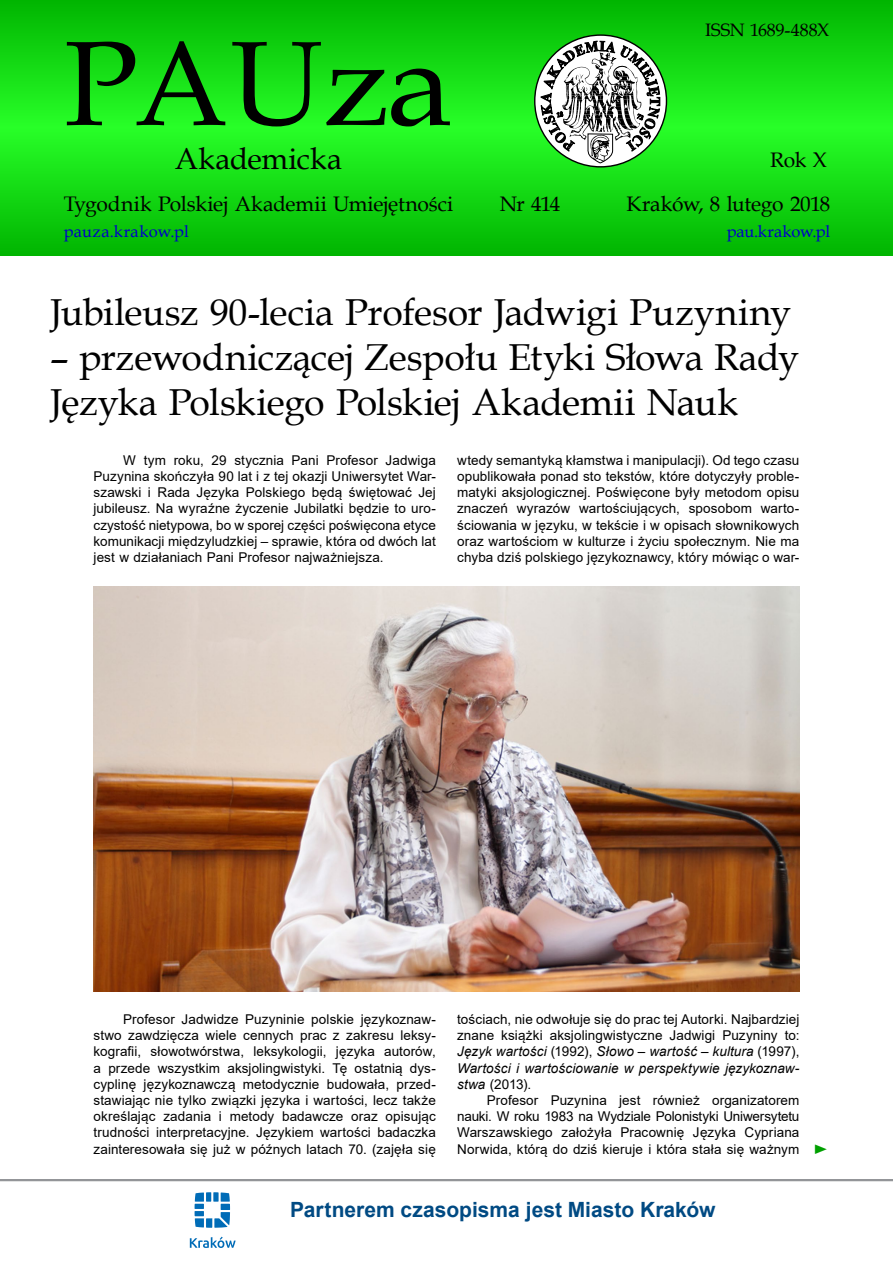
<style>
.page{position:relative;width:893px;height:1263px;background:#fff}
.page>*{position:absolute;margin:0;border:0;box-sizing:border-box;transform-origin:0 0}
.t1{font:120px "Book Antiqua";letter-spacing:-.01em;color:#000}
.t2{font:37.5px/45px "Book Antiqua";letter-spacing:-.01em;color:#000}
.t3{font:30px "Book Antiqua";color:#000}
.t4{font:21px/44px "Book Antiqua";letter-spacing:-.01em;color:#000;text-align:right}
.t5{font:700 21px "Arial";color:#004a83}
.t6{font:18px "Book Antiqua";letter-spacing:-.005em;color:#000}
.t7{font:16.5px "Book Antiqua";letter-spacing:.005em;color:#0000c8}
.t8{font:13.5px/16.2px "Arial";letter-spacing:.01em;color:#000;text-align:justify}
.t9{font:13.5px "Times New Roman";color:#00a000;scale:1.22 1}
.s1{font-style:italic}
</style>
<div class="page">
<svg style="left:0;top:0;width:893px;height:255px;background:#13d813"></svg>
<svg style="left:535px;top:35px;width:131px;height:132px"></svg>
<svg style="left:540px;top:32px;width:120px;height:131px"></svg>
<hr style="left:0;top:1179px;width:893px;height:2px;background:#939598">
<svg style="left:195px;top:1192px;width:35px;height:36px"></svg>
<svg style="left:190px;top:1236px;width:46px;height:12px"></svg>
<img style="left:94px;top:586px;width:706px;height:406px">
<h1 class="t1" style="left:64px;top:1px;width:390px">PAUza</h1>
<h3 class="t3" style="left:175px;top:138px;width:169px">Akademicka</h3>
<h3 class="t4" style="left:64px;top:182px;width:391px">Tygodnik Polskiej Akademii Umiejętności</h3>
<h3 class="t4" style="left:500px;top:181px;width:62px">Nr 414</h3>
<h3 class="t6" style="left:705px;top:18px;width:126px">ISSN 1689-488X</h3>
<h3 class="t4" style="left:626px;top:138px;width:205px">Rok X<br>Kraków, 8 lutego 2018</h3>
<p class="t7" style="left:64px;top:220px;width:127px">pauza.krakow.pl</p>
<p class="t7" style="left:727px;top:219px;width:105px">pau.krakow.pl</p>
<h2 class="t2" style="left:50px;top:289px;width:742px">Jubileusz 90-lecia Profesor Jadwigi Puzyniny</h2>
<h2 class="t2" style="left:50px;top:334px;width:751px">– przewodniczącej Zespołu Etyki Słowa Rady<br>Języka Polskiego Polskiej Akademii Nauk</h2>
<p class="t8" style="left:94px;top:452px;width:344px;text-indent:30px">W tym roku, 29 stycznia Pani Profesor Jadwiga Puzynina skończyła 90 lat i z tej okazji Uniwersytet War&shy;szawski i Rada Języka Polskiego będą świętować Jej jubileusz. Na wyraźne życzenie Jubilatki będzie to uro&shy;czystość nietypowa, bo w sporej części poświęcona etyce komunikacji międzyludzkiej – sprawie, która od dwóch lat jest w działaniach Pani Profesor najważniejsza.</p>
<p class="t8" style="left:457px;top:452px;width:344px">wtedy semantyką kłamstwa i manipulacji). Od tego czasu opublikowała ponad sto tekstów, które dotyczyły proble&shy;matyki aksjologicznej. Poświęcone były metodom opisu znaczeń wyrazów wartościujących, sposobom warto&shy;ściowania w języku, w tekście i w opisach słownikowych oraz wartościom w kulturze i życiu społecznym. Nie ma chyba dziś polskiego językoznawcy, który mówiąc o war-</p>
<p class="t8" style="left:94px;top:1011px;width:344px;text-indent:30px">Profesor Jadwidze Puzyninie polskie językoznaw&shy;stwo zawdzięcza wiele cennych prac z zakresu leksy&shy;kografii, słowotwórstwa, leksykologii, języka autorów, a przede wszystkim aksjolingwistyki. Tę ostatnią dys&shy;cyplinę językoznawczą metodycznie budowała, przed&shy;stawiając nie tylko związki języka i wartości, lecz także określając zadania i metody badawcze oraz opisując trudności interpretacyjne. Językiem wartości badaczka zainteresowała się już w późnych latach 70. (zajęła się</p>
<p class="t8" style="left:457px;top:1011px;width:344px">tościach, nie odwołuje się do prac tej Autorki. Najbardziej znane książki aksjolingwistyczne Jadwigi Puzyniny to:<br><span class="s1">Język wartości</span> (1992), <span class="s1">Słowo – wartość – kultura</span> (1997), <span class="s1">Wartości i wartościowanie w perspektywie językoznaw&shy;stwa</span> (2013).</p>
<p class="t8" style="left:457px;top:1092px;width:344px;text-indent:30px">Profesor Puzynina jest również organizatorem nauki. W roku 1983 na Wydziale Polonistyki Uniwersytetu Warszawskiego założyła Pracownię Języka Cypriana Norwida, którą do dziś kieruje i która stała się ważnym</p>
<p class="t9" style="left:813px;top:1140px;width:15px">►</p>
<h3 class="t5" style="left:290px;top:1194px;width:427px">Partnerem czasopisma jest Miasto Kraków</h3>
</div>
